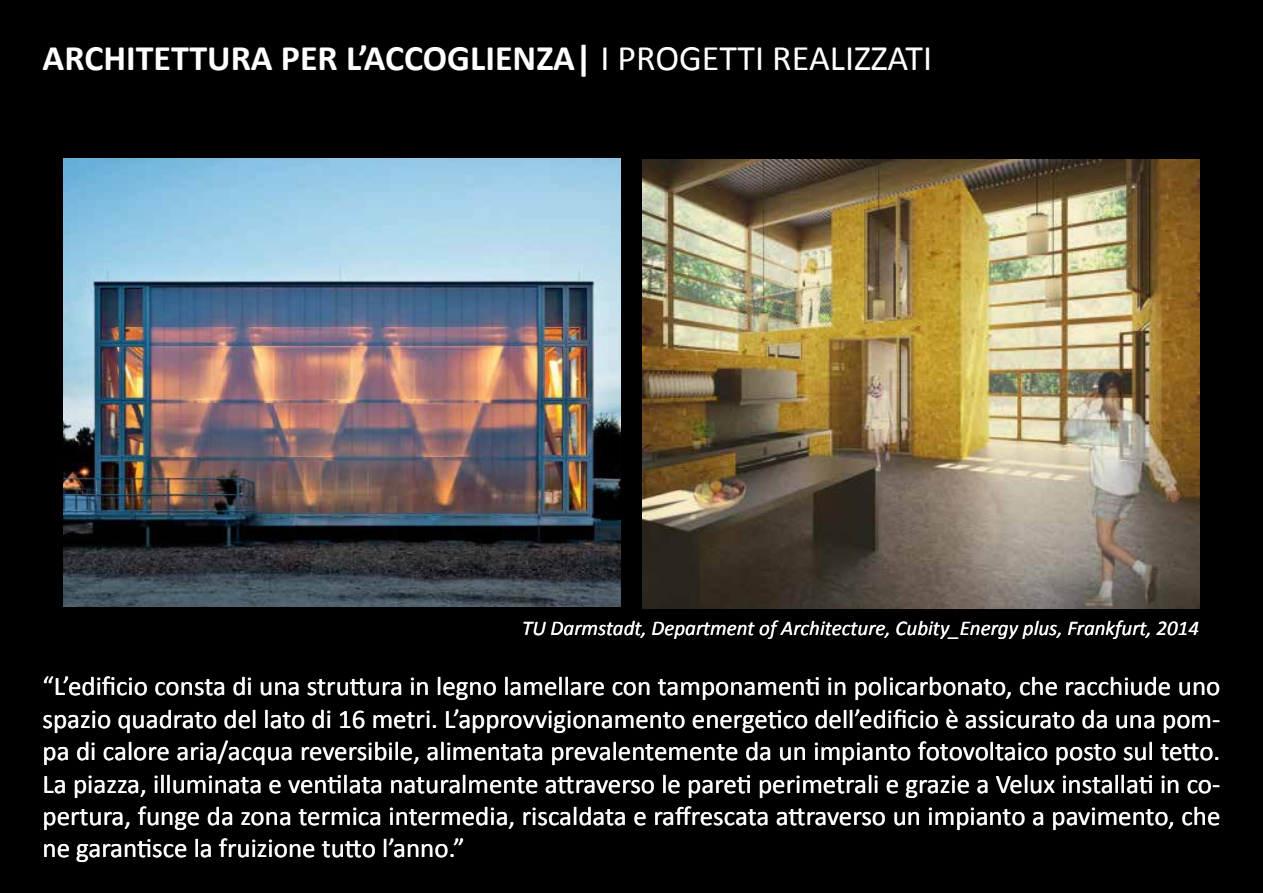
<style>
.page{position:relative;width:1263px;height:893px;background:#fff}
.page>*{position:absolute;margin:0;border:0;box-sizing:border-box;transform-origin:0 0}
.t1{font:700 36px "Calibri";color:#fff}
.t2{font:27px/32.4px "Calibri";color:#fff;text-align:justify}
.t3{font:italic 21px "Calibri";color:#fff}
.s1{font-weight:400}
</style>
<div class="page">
<div style="left:1px;top:1px;width:1261px;height:891px;background:#000"></div>
<img style="left:642px;top:159px;width:557px;height:449px">
<img style="left:64px;top:159px;width:557px;height:447px">
<h1 class="t1" style="left:43px;top:32px;width:891px">ARCHITETTURA PER L’ACCOGLIENZA| <span class="s1">I PROGETTI REALIZZATI</span></h1>
<p class="t3" style="left:522px;top:614px;width:678px">TU Darmstadt, Department of Architecture, Cubity_Energy plus, Frankfurt, 2014</p>
<p class="t2" style="left:43px;top:669px;width:1179px">“L’edificio consta di una struttura in legno lamellare con tamponamenti in policarbonato, che racchiude uno spazio quadrato del lato di 16 metri. L’approvvigionamento energetico dell’edificio è assicurato da una pom&shy;pa di calore aria/acqua reversibile, alimentata prevalentemente da un impianto fotovoltaico posto sul tetto.<br>La piazza, illuminata e ventilata naturalmente attraverso le pareti perimetrali e grazie a Velux installati in co&shy;pertura, funge da zona termica intermedia, riscaldata e raffrescata attraverso un impianto a pavimento, che ne garantisce la fruizione tutto l’anno.”</p>
<p class="t2" style="left:350px;top:669px;width:19px">t</p>
<p class="t2" style="left:1182px;top:734px;width:19px">t</p>
<p class="t2" style="left:557px;top:767px;width:19px">t</p>
<p class="t2" style="left:675px;top:799px;width:10px">f</p>
<p class="t2" style="left:788px;top:799px;width:19px">t</p>
<p class="t2" style="left:345px;top:831px;width:19px">t</p>
</div>
